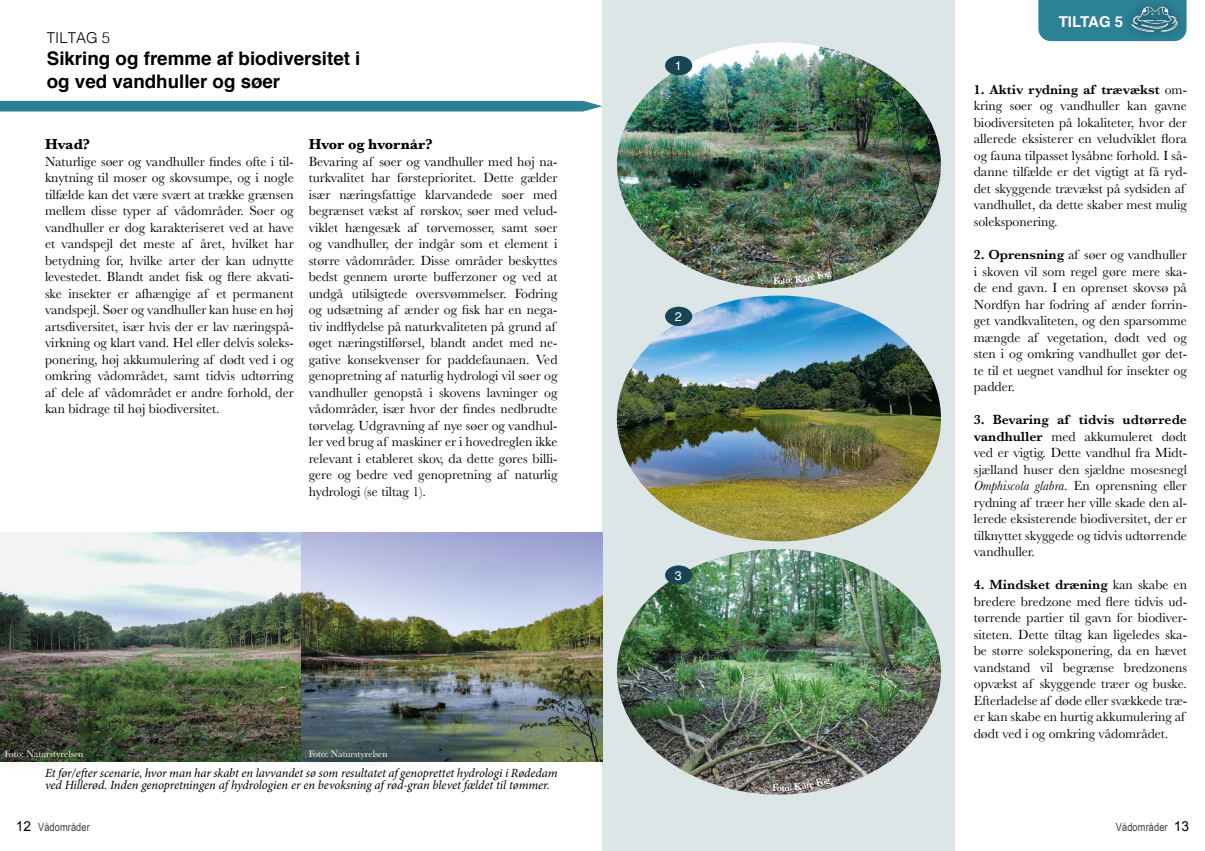
<style>
.page{position:relative;width:1205px;height:851px;background:#fff}
.page>*{position:absolute;margin:0;border:0;box-sizing:border-box;transform-origin:0 0}
.Overskrift{font:700 18.75px/22.5px "Helvetica";color:#000}
.Underoverskrifter{font:700 15px "Baskerville";color:#000}
.Overskrift-2{font:700 15px "Helvetica";color:#fff}
.Overskrift-3{font:300 15px "Helvetica";color:#000}
.Brødtekst{font:13.75px/16.5px "Baskerville";color:#000;text-align:justify}
.Underoverskrifter-2{font:13.75px/16.5px "Baskerville";color:#000}
.Billedtekster{font:italic 12.5px/12.5px "Minion Pro";letter-spacing:-.005em;color:#000}
.Billedtekster-2{font:12.5px "Helvetica";color:#fff}
.t1{font:11.25px "Arial Narrow";letter-spacing:.01em;color:#3c3c3b}
.Tiltag_-_brødtekst_1{font:9.75px "Baskerville";color:#fff}
.s1{font-weight:600}
.s2{font-style:italic}
.s3{font-family:"Arial";font-size:13.75px;color:#000}
</style>
<div class="page">
<div style="left:0;top:101px;width:602px;height:10px;background:#2c8195"></div>
<div style="left:1038px;top:0;width:84px;height:41px;background:#2c8195"></div>
<div style="left:1122px;top:0;width:64px;height:41px;background:#2b7f93"></div>
<img style="left:1130px;top:5px;width:49px;height:28px">
<div style="left:602px;top:0;width:353px;height:850px;background:#dce6e7"></div>
<img style="left:617px;top:549px;width:324px;height:245px">
<img style="left:617px;top:295px;width:324px;height:246px">
<img style="left:617px;top:42px;width:324px;height:246px">
<img style="left:0;top:532px;width:301px;height:229px">
<img style="left:301px;top:532px;width:301px;height:229px">
<div style="left:665px;top:56px;width:27px;height:19px;background:#194453;border-radius:50%"></div>
<div style="left:665px;top:306px;width:27px;height:20px;background:#194453;border-radius:50%"></div>
<div style="left:665px;top:565px;width:27px;height:19px;background:#194453;border-radius:50%"></div>
<div style="left:295px;top:735px;width:106px;height:37px;background:#000;opacity:.75"></div>
<div style="left:0;top:735px;width:97px;height:37px;background:#000;opacity:.75"></div>
<svg style="left:774px;top:271px;width:58px;height:13px"></svg>
<svg style="left:773px;top:778px;width:58px;height:12px"></svg>
<p class="Overskrift-3" style="left:47px;top:24px;width:65px">TILTAG 5</p>
<p class="Overskrift" style="left:47px;top:47px;width:315px">Sikring og fremme af biodiversitet i og ved vandhuller og søer</p>
<p class="Underoverskrifter" style="left:45px;top:134px;width:47px">Hvad?</p>
<p class="Brødtekst" style="left:45px;top:153px;width:250px">Naturlige søer og vandhuller findes ofte i til&shy;knytning til moser og skovsumpe, og i nogle tilfælde kan det være svært at trække grænsen mellem disse typer af vådområder. Søer og vandhuller er dog karakteriseret ved at have et vandspejl det meste af året, hvilket har betydning for, hvilke arter der kan udnytte levestedet. Blandt andet fisk og flere akvati&shy;ske insekter er afhængige af et permanent vandspejl. Søer og vandhuller kan huse en høj artsdiversitet, især hvis der er lav næringspå&shy;virkning og klart vand. Hel eller delvis soleks&shy;ponering, høj akkumulering af dødt ved i og omkring vådområdet, samt tidvis udtørring af dele af vådområdet er andre forhold, der kan bidrage til høj biodiversitet.</p>
<p class="Underoverskrifter" style="left:309px;top:134px;width:125px">Hvor og hvornår?</p>
<p class="Underoverskrifter-2" style="left:309px;top:153px;width:250px">Bevaring af søer og vandhuller med høj na&shy;turkvalitet har førsteprioritet. Dette gælder især næringsfattige klarvandede søer med begrænset vækst af rørskov, søer med velud&shy;viklet hængesæk af tørvemosser, samt søer og vandhuller, der indgår som et element i større vådområder. Disse områder beskyttes bedst gennem urørte bufferzoner og ved at undgå utilsigtede oversvømmelser. Fodring og udsætning af ænder og fisk har en nega&shy;tiv indflydelse på naturkvaliteten på grund af øget næringstilførsel, blandt andet med ne&shy;gative konsekvenser for paddefaunaen. Ved genopretning af naturlig hydrologi vil søer og vandhuller genopstå i skovens lavninger og vådområder, især hvor der findes nedbrudte tørvelag. Udgravning af nye søer og vandhul&shy;ler ved brug af maskiner er i hovedreglen ikke relevant i etableret skov, da dette gøres billi&shy;gere og bedre ved genopretning af naturlig hydrologi (se tiltag 1).</p>
<p class="Tiltag_-_brødtekst_1" style="left:4px;top:747px;width:81px">Foto: Naturstyrelsen</p>
<p class="Tiltag_-_brødtekst_1" style="left:309px;top:747px;width:81px">Foto: Naturstyrelsen</p>
<p class="Billedtekster" style="left:45px;top:766px;width:514px">Et før/efter scenarie, hvor man har skabt en lavvandet sø som resultatet af genoprettet hydrologi i Rødedam ved Hillerød. Inden genopretningen af hydrologien er en bevoksning af rød-gran blevet fældet til tømmer.</p>
<p class="Billedtekster-2" style="left:675px;top:56px;width:8px">1</p>
<p class="Billedtekster-2" style="left:675px;top:307px;width:8px">2</p>
<p class="Billedtekster-2" style="left:675px;top:565px;width:8px">3</p>
<p class="Overskrift-2" style="left:1059px;top:9px;width:66px">TILTAG 5</p>
<p class="Brødtekst" style="left:974px;top:81px;width:215px;text-align:left"><span class="s1">1. Aktiv rydning af trævækst</span> om&shy;kring søer og vandhuller kan gavne biodiversiteten på lokaliteter, hvor der allerede eksisterer en veludviklet flora og fauna tilpasset lysåbne forhold. I så&shy;danne tilfælde er det vigtigt at få ryd&shy;det skyggende trævækst på sydsiden af vandhullet, da dette skaber mest mulig soleksponering.</p>
<p class="Brødtekst" style="left:974px;top:246px;width:215px"><span class="s1">2. Oprensning</span> af søer og vandhuller i skoven vil som regel gøre mere ska&shy;de end gavn. I en oprenset skovsø på Nordfyn har fodring af ænder forrin&shy;get vandkvaliteten, og den sparsomme mængde af vegetation, dødt ved og sten i og omkring vandhullet gør det&shy;te til et uegnet vandhul for insekter og padder.</p>
<p class="Brødtekst" style="left:974px;top:411px;width:215px"><span class="s1">3. Bevaring af tidvis udtørrede vandhuller</span> med akkumuleret dødt ved er vigtig. Dette vandhul fra Midt&shy;sjælland huser den sjældne mosesnegl <span class="s2">Omphiscola glabra</span>. En oprensning eller rydning af træer her ville skade den al&shy;lerede eksisterende biodiversitet, der er tilknyttet skyggede og tidvis udtørrende vandhuller.</p>
<p class="Brødtekst" style="left:974px;top:576px;width:215px;text-align:left"><span class="s1">4. Mindsket dræning</span> kan skabe en bredere bredzone med flere tidvis ud&shy;tørrende partier til gavn for biodiver&shy;siteten. Dette tiltag kan ligeledes ska&shy;be større soleksponering, da en hævet vandstand vil begrænse bredzonens opvækst af skyggende træer og buske.<br>Efterladelse af døde eller svækkede træ&shy;er kan skabe en hurtig akkumulering af dødt ved i og omkring vådområdet.</p>
<p class="t1" style="left:16px;top:819px;width:75px"><span class="s3">12</span> Vådområder</p>
<p class="t1" style="left:1116px;top:819px;width:75px">Vådområder <span class="s3">13</span></p>
</div>
